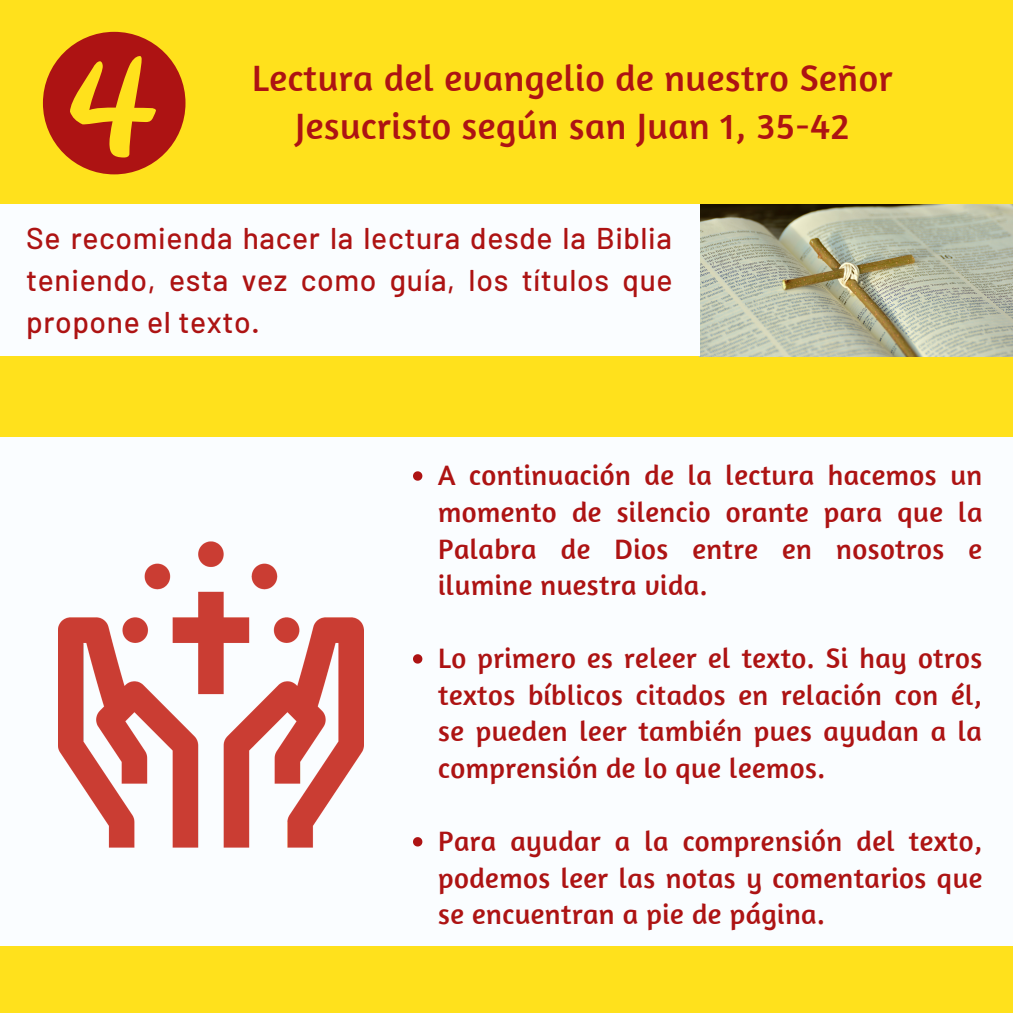
<style>
.page{position:relative;width:1013px;height:1013px;background:#fff}
.page>*{position:absolute;margin:0;border:0;box-sizing:border-box;transform-origin:0 0}
.t1{font:37.5px/47.6px "Amaranth";letter-spacing:.015em;color:#ad1313;text-align:center}
.t2{font:500 30px/41.9px "Barlow";letter-spacing:.02em;color:#ad1313;text-align:justify}
.t3{font:28.75px/36.5px "Amaranth";letter-spacing:.015em;color:#ad1313;text-align:justify}
</style>
<div class="page">
<div style="left:0;top:0;width:1012px;height:1012px;background:#ffe11c"></div>
<svg style="left:43px;top:32px;width:142px;height:142px"></svg>
<img style="left:699px;top:204px;width:313px;height:152px">
<div style="left:0;top:204px;width:699px;height:152px;background:#fafdff"></div>
<div style="left:0;top:437px;width:1012px;height:508px;background:#fafdff"></div>
<img style="left:58px;top:541px;width:306px;height:306px">
<svg style="left:413px;top:471px;width:9px;height:9px"></svg>
<svg style="left:413px;top:654px;width:9px;height:9px"></svg>
<svg style="left:413px;top:837px;width:9px;height:9px"></svg>
<p class="t1" style="left:252px;top:54px;width:641px">Lectura del evangelio de nuestro Señor<br>Jesucristo según san Juan 1, 35-42</p>
<p class="t2" style="left:26px;top:216px;width:648px">Se recomienda hacer la lectura desde la Biblia teniendo, esta vez como guía, los títulos que propone el texto.</p>
<p class="t3" style="left:438px;top:456px;width:546px">A continuación de la lectura hacemos un momento de silencio orante para que la Palabra de Dios entre en nosotros e ilumine nuestra vida.</p>
<p class="t3" style="left:438px;top:639px;width:545px">Lo primero es releer el texto. Si hay otros textos bíblicos citados en relación con él, se pueden leer también pues ayudan a la comprensión de lo que leemos.</p>
<p class="t3" style="left:438px;top:822px;width:546px">Para ayudar a la comprensión del texto, podemos leer las notas y comentarios que se encuentran a pie de página.</p>
</div>
